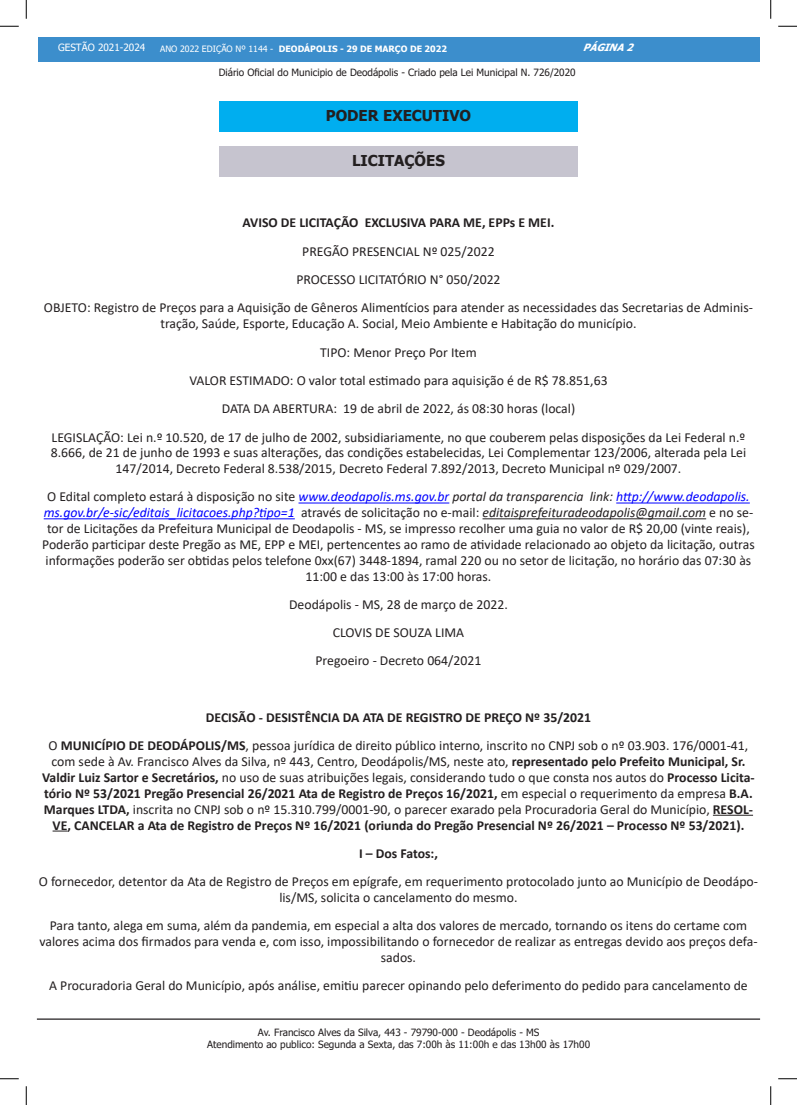
<style>
.page{position:relative;width:797px;height:1105px;background:#fff}
.page>*{position:absolute;margin:0;border:0;box-sizing:border-box;transform-origin:0 0}
.t1{font:700 15px "Tahoma";color:#231f20}
.t2{font:13.75px/15.9px "Calibri";color:#231f20;text-align:center}
.t3{font:700 13.75px "Calibri";color:#231f20}
.t4{font:10px/12px "Tahoma";color:#231f20;text-align:center}
.t5{font:10px "Tahoma";color:#fff}
.t6{font:italic 700 10px "Tahoma";color:#fff}
.t7{font:700 8.75px "Tahoma";color:#fff}
.s1{font-weight:400}
.s2{font-style:italic;color:#00f}
.s3{font-style:italic}
.s4{font-weight:700}
</style>
<div class="page">
<div style="left:38px;top:38px;width:721px;height:24px;background:#3c8ecc"></div>
<hr style="left:37px;top:1018px;width:723px;height:2px;background:#231f20">
<hr style="left:298px;top:503px;width:151px;height:1px;background:#00f">
<hr style="left:616px;top:503px;width:133px;height:1px;background:#00f">
<hr style="left:44px;top:518px;width:251px;height:1px;background:#00f">
<hr style="left:482px;top:518px;width:224px;height:1px;background:#231f20">
<hr style="left:713px;top:815px;width:40px;height:1px;background:#231f20">
<svg style="left:53px;top:831px;width:14px;height:1px"></svg>
<div style="left:219px;top:101px;width:358px;height:30px;background:#00aeef"></div>
<div style="left:219px;top:146px;width:358px;height:30px;background:#c6c4cf"></div>
<svg style="left:0;top:25px;width:19px;height:2px"></svg>
<svg style="left:778px;top:25px;width:19px;height:2px"></svg>
<svg style="left:0;top:1078px;width:19px;height:1px"></svg>
<svg style="left:778px;top:1078px;width:19px;height:1px"></svg>
<svg style="left:25px;top:0;width:2px;height:19px"></svg>
<svg style="left:25px;top:1086px;width:2px;height:19px"></svg>
<svg style="left:770px;top:0;width:1px;height:19px"></svg>
<svg style="left:770px;top:1086px;width:1px;height:19px"></svg>
<p class="t5" style="left:58px;top:41px;width:89px">GESTÃO 2021-2024</p>
<p class="t7" style="left:160px;top:43px;width:288px"><span class="s1">ANO 2022 EDIÇÃO Nº 1144 -</span> DEODÁPOLIS - 29 DE MARÇO DE 2022</p>
<p class="t6" style="left:583px;top:40px;width:57px">PÁGINA2</p>
<p class="t4" style="left:219px;top:67px;width:358px">Diário Oficial do Municipio de Deodápolis - Criado pela Lei Municipal N. 726/2020</p>
<p class="t1" style="left:326px;top:105px;width:147px">PODER EXECUTIVO</p>
<p class="t1" style="left:352px;top:150px;width:94px">LICITAÇÕES</p>
<p class="t3" style="left:243px;top:213px;width:313px">AVISO DE LICITAÇÃO EXCLUSIVA PARA ME, EPPs E MEI.</p>
<p class="t2" style="left:302px;top:243px;width:194px">PREGÃO PRESENCIAL Nº 025/2022</p>
<p class="t2" style="left:296px;top:271px;width:206px">PROCESSO LICITATÓRIO N° 050/2022</p>
<p class="t2" style="left:44px;top:300px;width:710px">OBJETO: Registro de Preços para a Aquisição de Gêneros Alimentícios para atender as necessidades das Secretarias de Adminis&shy;tração, Saúde, Esporte, Educação A. Social, Meio Ambiente e Habitação do município.</p>
<p class="t2" style="left:320px;top:344px;width:158px">TIPO: Menor Preço Por Item</p>
<p class="t2" style="left:189px;top:372px;width:420px">VALOR ESTIMADO: O valor total estimado para aquisição é de R$ 78.851,63</p>
<p class="t2" style="left:222px;top:400px;width:355px">DATA DA ABERTURA: 19 de abril de 2022, ás 08:30 horas (local)</p>
<p class="t2" style="left:51px;top:429px;width:697px">LEGISLAÇÃO: Lei n.º 10.520, de 17 de julho de 2002, subsidiariamente, no que couberem pelas disposições da Lei Federal n.º<br>8.666, de 21 de junho de 1993 e suas alterações, das condições estabelecidas, Lei Complementar 123/2006, alterada pela Lei<br>147/2014, Decreto Federal 8.538/2015, Decreto Federal 7.892/2013, Decreto Municipal nº 029/2007.</p>
<p class="t2" style="left:42px;top:489px;width:714px">O Edital completo estará à disposição no site <span class="s2">www.deodapolis.ms.gov.br</span> <span class="s3">portal da transparencia link:</span> <span class="s2">http://www.deodapolis. ms.gov.br/e-sic/editais_licitacoes.php?tipo=1</span> através de solicitação no e-mail: <span class="s3">editaisprefeituradeodapolis@gmail.com</span> e no se&shy;tor de Licitações da Prefeitura Municipal de Deodapolis - MS, se impresso recolher uma guia no valor de R$ 20,00 (vinte reais), Poderão participar deste Pregão as ME, EPP e MEI, pertencentes ao ramo de atividade relacionado ao objeto da licitação, outras informações poderão ser obtidas pelos telefone 0xx(67) 3448-1894, ramal 220 ou no setor de licitação, no horário das 07:30 às 11:00 e das 13:00 às 17:00 horas.</p>
<p class="t2" style="left:289px;top:596px;width:220px">Deodápolis - MS, 28 de março de 2022.</p>
<p class="t2" style="left:333px;top:624px;width:133px">CLOVIS DE SOUZA LIMA</p>
<p class="t2" style="left:315px;top:653px;width:167px">Pregoeiro - Decreto 064/2021</p>
<p class="t3" style="left:206px;top:708px;width:387px">DECISÃO - DESISTÊNCIA DA ATA DE REGISTRO DE PREÇO Nº 35/2021</p>
<p class="t2" style="left:42px;top:737px;width:714px">O <span class="s4">MUNICÍPIO DE DEODÁPOLIS/MS</span>, pessoa jurídica de direito público interno, inscrito no CNPJ sob o nº 03.903. 176/0001-41, com sede à Av. Francisco Alves da Silva, nº 443, Centro, Deodápolis/MS, neste ato, <span class="s4">representado pelo Prefeito Municipal, Sr.<br>Valdir Luiz Sartor e Secretários,</span> no uso de suas atribuições legais, considerando tudo o que consta nos autos do <span class="s4">Processo Licita&shy;tório Nº 53/2021 Pregão Presencial 26/2021 Ata de Registro de Preços 16/2021,</span> em especial o requerimento da empresa <span class="s4">B.A.<br>Marques LTDA,</span> inscrita no CNPJ sob o nº 15.310.799/0001-90, o parecer exarado pela Procuradoria Geral do Município, <span class="s4">RESOL-VE, CANCELAR a Ata de Registro de Preços Nº 16/2021 (oriunda do Pregão Presencial Nº 26/2021 – Processo Nº 53/2021).</span></p>
<p class="t3" style="left:359px;top:843px;width:80px">I – Dos Fatos:,</p>
<p class="t2" style="left:39px;top:873px;width:720px">O fornecedor, detentor da Ata de Registro de Preços em epígrafe, em requerimento protocolado junto ao Município de Deodápo&shy;lis/MS, solicita o cancelamento do mesmo.</p>
<p class="t2" style="left:39px;top:917px;width:719px">Para tanto, alega em suma, além da pandemia, em especial a alta dos valores de mercado, tornando os itens do certame com valores acima dos firmados para venda e, com isso, impossibilitando o fornecedor de realizar as entregas devido aos preços defa&shy;sados.</p>
<p class="t2" style="left:49px;top:977px;width:700px">A Procuradoria Geral do Município, após análise, emitiu parecer opinando pelo deferimento do pedido para cancelamento de</p>
<p class="t4" style="left:207px;top:1027px;width:384px">Av. Francisco Alves da Silva, 443 - 79790-000 - Deodápolis - MS<br>Atendimento ao publico: Segunda a Sexta, das 7:00h às 11:00h e das 13h00 às 17h00</p>
</div>
